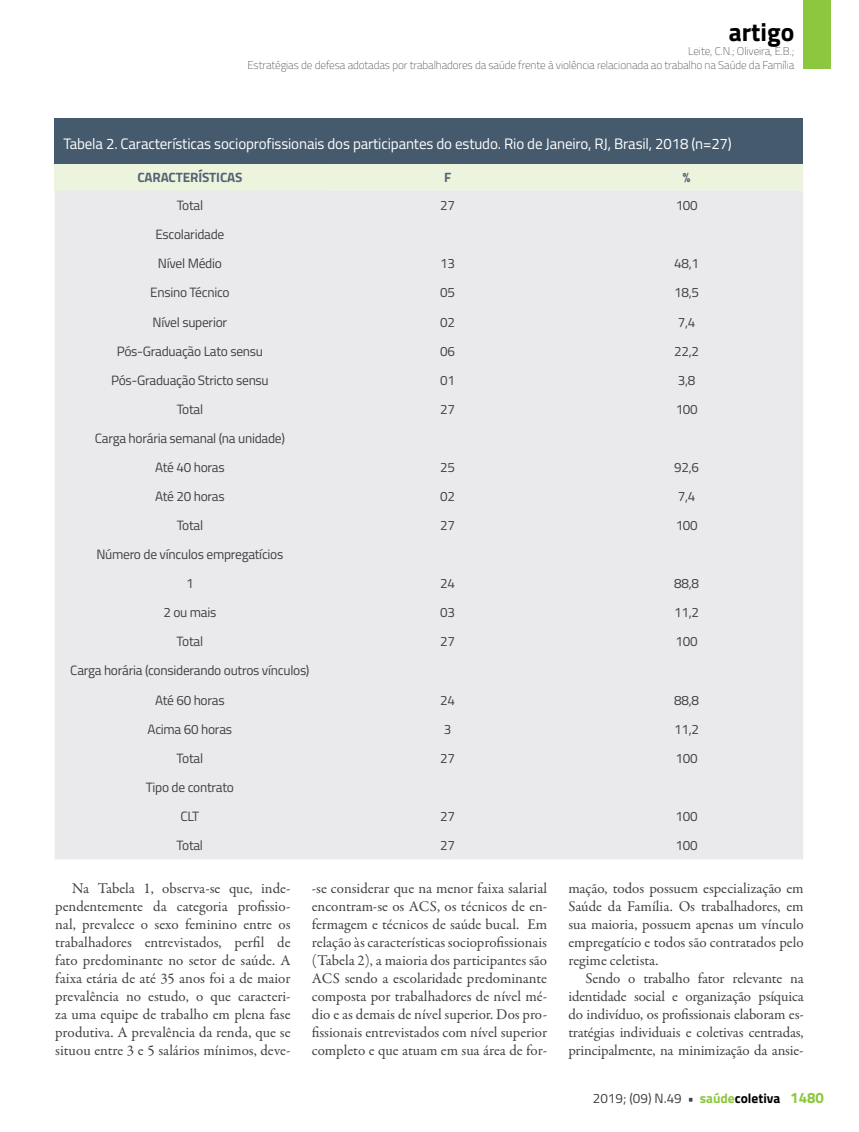
<style>
.page{position:relative;width:859px;height:1132px;background:#fff}
.page>*{position:absolute;margin:0;border:0;box-sizing:border-box;transform-origin:0 0}
.t1{font:700 25.5px "Titillium";color:#000}
.t2{font:15.15px "Titillium";letter-spacing:-.01em;color:#fff}
.t3{font:15px/18px "Garamond Premr Pro";letter-spacing:-.005em;color:#414042;text-align:justify}
.t4{font:13.5px/29.1px "Titillium";letter-spacing:-.02em;color:#414042;text-align:center}
.t5{font:700 13.5px "Titillium";letter-spacing:-.01em;color:#546475}
.t6{font:100 11.25px/13.5px "Titillium";letter-spacing:-.01em;color:#414042;text-align:right}
.s1{font-weight:700}
.s2{font-weight:700;color:#8dc63f}
.s3{font-weight:700;color:#000}
.s4{font-weight:700;font-size:15px;color:#8dc63f}
</style>
<div class="page">
<div style="left:804px;top:0;width:27px;height:69px;background:#8dc63f"></div>
<div style="left:55px;top:164px;width:270px;height:26px;background:#ecf4de"></div>
<div style="left:325px;top:164px;width:478px;height:26px;background:#ecf4de"></div>
<div style="left:55px;top:190px;width:748px;height:669px;background:#eaeaec"></div>
<div style="left:55px;top:118px;width:748px;height:46px;background:#455a6c"></div>
<h1 class="t1" style="left:729px;top:12px;width:67px">artigo</h1>
<p class="t6" style="left:247px;top:44px;width:548px">Leite, C.N.; Oliveira, E.B.;<br>Estratégias de defesa adotadas por trabalhadores da saúde frente à violência relacionada ao trabalho na Saúde da Família</p>
<p class="t2" style="left:63px;top:133px;width:670px">Tabela 2. Características socioprofissionais dos participantes do estudo. Rio de Janeiro, RJ, Brasil, 2018 (n=27)</p>
<p class="t5" style="left:137px;top:167px;width:106px">CARACTERÍSTICAS</p>
<p class="t5" style="left:444px;top:167px;width:9px">F</p>
<p class="t5" style="left:683px;top:167px;width:9px">%</p>
<p class="t4" style="left:177px;top:190px;width:28px">Total</p>
<p class="t4" style="left:440px;top:190px;width:16px">27</p>
<p class="t4" style="left:676px;top:190px;width:24px">100</p>
<p class="t4" style="left:155px;top:219px;width:71px;text-align:left">Escolaridade<br>Nível Médio</p>
<p class="t4" style="left:440px;top:248px;width:16px">13</p>
<p class="t4" style="left:674px;top:248px;width:26px">48,1</p>
<p class="t4" style="left:150px;top:277px;width:81px">Ensino Técnico</p>
<p class="t4" style="left:440px;top:277px;width:16px">05</p>
<p class="t4" style="left:674px;top:277px;width:26px">18,5</p>
<p class="t4" style="left:153px;top:306px;width:76px">Nível superior</p>
<p class="t4" style="left:440px;top:306px;width:16px">02</p>
<p class="t4" style="left:678px;top:306px;width:19px">7,4</p>
<p class="t4" style="left:117px;top:335px;width:148px">Pós-Graduação Lato sensu</p>
<p class="t4" style="left:440px;top:335px;width:16px">06</p>
<p class="t4" style="left:674px;top:335px;width:26px">22,2</p>
<p class="t4" style="left:111px;top:364px;width:159px">Pós-Graduação Stricto sensu</p>
<p class="t4" style="left:440px;top:364px;width:16px">01</p>
<p class="t4" style="left:678px;top:364px;width:19px">3,8</p>
<p class="t4" style="left:177px;top:393px;width:28px">Total</p>
<p class="t4" style="left:440px;top:393px;width:16px">27</p>
<p class="t4" style="left:676px;top:393px;width:24px">100</p>
<p class="t4" style="left:95px;top:422px;width:192px">Carga horária semanal (na unidade)<br>Até 40 horas</p>
<p class="t4" style="left:440px;top:452px;width:16px">25</p>
<p class="t4" style="left:674px;top:452px;width:26px">92,6</p>
<p class="t4" style="left:155px;top:481px;width:71px">Até 20 horas</p>
<p class="t4" style="left:440px;top:481px;width:16px">02</p>
<p class="t4" style="left:678px;top:481px;width:19px">7,4</p>
<p class="t4" style="left:177px;top:510px;width:28px">Total</p>
<p class="t4" style="left:440px;top:510px;width:16px">27</p>
<p class="t4" style="left:676px;top:510px;width:24px">100</p>
<p class="t4" style="left:96px;top:539px;width:189px">Número de vínculos empregatícios<br>1</p>
<p class="t4" style="left:440px;top:568px;width:16px">24</p>
<p class="t4" style="left:674px;top:568px;width:26px">88,8</p>
<p class="t4" style="left:163px;top:597px;width:54px">2 ou mais</p>
<p class="t4" style="left:440px;top:597px;width:16px">03</p>
<p class="t4" style="left:674px;top:597px;width:26px">11,2</p>
<p class="t4" style="left:177px;top:626px;width:28px">Total</p>
<p class="t4" style="left:440px;top:626px;width:16px">27</p>
<p class="t4" style="left:676px;top:626px;width:24px">100</p>
<p class="t4" style="left:70px;top:655px;width:241px">Carga horária (considerando outros vínculos)<br>Até 60 horas</p>
<p class="t4" style="left:440px;top:684px;width:16px">24</p>
<p class="t4" style="left:674px;top:684px;width:26px">88,8</p>
<p class="t4" style="left:148px;top:713px;width:86px">Acima 60 horas</p>
<p class="t4" style="left:444px;top:713px;width:9px">3</p>
<p class="t4" style="left:674px;top:713px;width:26px">11,2</p>
<p class="t4" style="left:177px;top:742px;width:28px">Total</p>
<p class="t4" style="left:440px;top:742px;width:16px">27</p>
<p class="t4" style="left:676px;top:742px;width:24px">100</p>
<p class="t4" style="left:146px;top:771px;width:90px">Tipo de contrato<br>CLT</p>
<p class="t4" style="left:440px;top:800px;width:16px">27</p>
<p class="t4" style="left:676px;top:800px;width:24px">100</p>
<p class="t4" style="left:177px;top:829px;width:28px">Total</p>
<p class="t4" style="left:440px;top:829px;width:16px">27</p>
<p class="t4" style="left:676px;top:829px;width:24px">100</p>
<p class="t3" style="left:55px;top:878px;width:237px;text-indent:17px">Na Tabela 1, observa-se que, inde&shy;pendentemente da categoria profissio&shy;nal, prevalece o sexo feminino entre os trabalhadores entrevistados, perfil de fato predominante no setor de saúde. A faixa etária de até 35 anos foi a de maior prevalência no estudo, o que caracteri&shy;za uma equipe de trabalho em plena fase produtiva. A prevalência da renda, que se situou entre 3 e 5 salários mínimos, deve-</p>
<p class="t3" style="left:312px;top:878px;width:237px">-se considerar que na menor faixa salarial encontram-se os ACS, os técnicos de en&shy;fermagem e técnicos de saúde bucal. Em relação às características socioprofissionais (Tabela 2), a maioria dos participantes são ACS sendo a escolaridade predominante composta por trabalhadores de nível mé&shy;dio e as demais de nível superior. Dos pro&shy;fissionais entrevistados com nível superior completo e que atuam em sua área de for-</p>
<p class="t3" style="left:568px;top:878px;width:237px">mação, todos possuem especialização em Saúde da Família. Os trabalhadores, em sua maioria, possuem apenas um vínculo empregatício e todos são contratados pelo regime celetista.</p>
<p class="t3" style="left:568px;top:968px;width:237px;text-indent:17px">Sendo o trabalho fator relevante na identidade social e organização psíquica do indivíduo, os profissionais elaboram es&shy;tratégias individuais e coletivas centradas, principalmente, na minimização da ansie-</p>
<p class="t4" style="left:593px;top:1082px;width:233px">2019; (09) N.49 <span class="s1">•</span> <span class="s2">saúde</span><span class="s3">coletiva</span> <span class="s4">1480</span></p>
</div>
